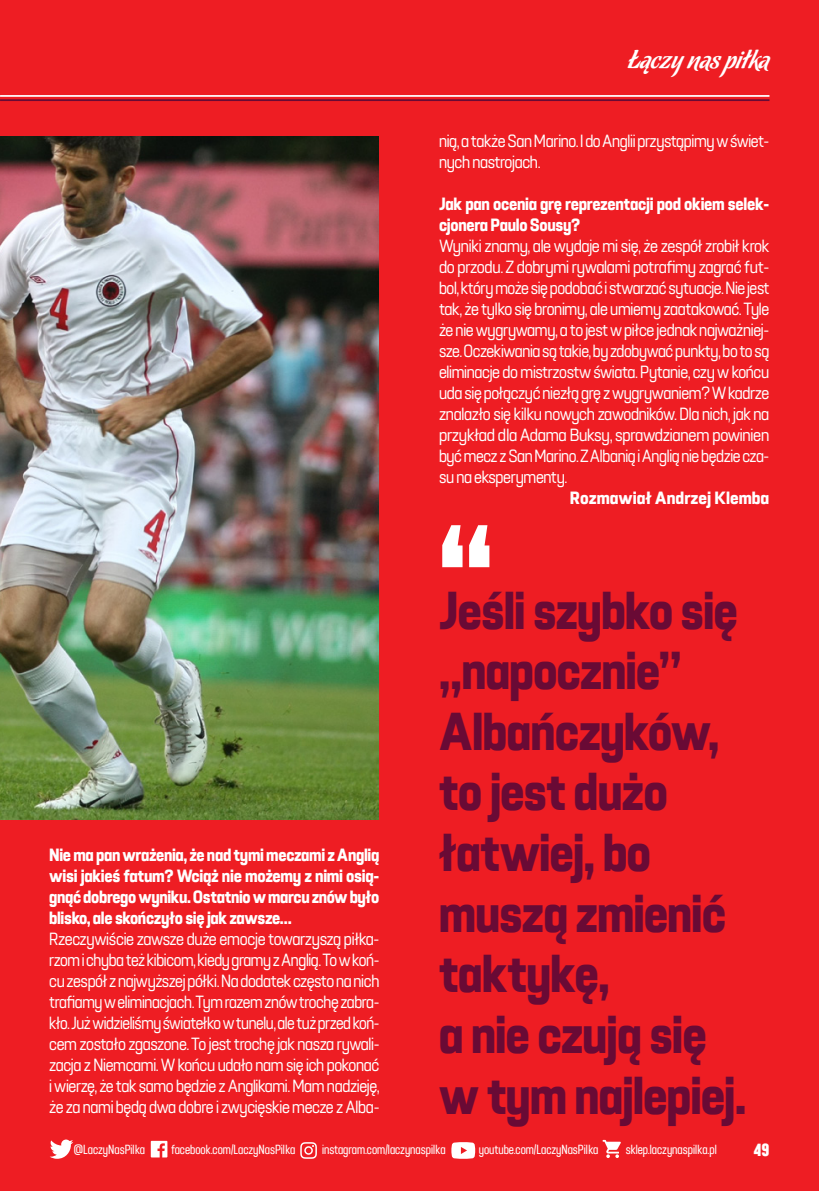
<style>
.page{position:relative;width:819px;height:1191px;background:#ee1d23}
.page>*{position:absolute;margin:0;border:0;box-sizing:border-box;transform-origin:0 0}
.t1{font:700 52.5px/60.6px "Luna";letter-spacing:-.025em;color:#690a35;scale:.95 1}
.t2{font:26.25px "Chocolate Caliente";color:#fff}
.t3{font:17.5px/21px "Luna";letter-spacing:-.02em;color:#fff;text-align:justify;scale:.96 1}
.t4{font:700 17.5px/21px "Luna";letter-spacing:-.02em;color:#fff;text-align:justify;scale:.95 1}
.t5{font:17.5px/21px "Luna";letter-spacing:-.02em;color:#fff;scale:.95 1}
.t6{font:700 17.5px/21px "Luna";letter-spacing:-.02em;color:#fff;scale:.96 1}
.t7{font:700 17.5px "Luna";color:#fff}
.t8{font:700 17.5px "PZPN202001 Compact";color:#fff}
.t9{font:condensed 13.12px "Luna";color:#fff}
</style>
<div class="page">
<hr style="left:0;top:95px;width:769px;height:2px;background:#fff">
<svg style="left:151px;top:1140px;width:16px;height:17px"></svg>
<svg style="left:300px;top:1142px;width:17px;height:16px"></svg>
<svg style="left:451px;top:1142px;width:24px;height:16px"></svg>
<svg style="left:602px;top:1139px;width:18px;height:19px"></svg>
<svg style="left:50px;top:1139px;width:23px;height:19px"></svg>
<hr style="left:0;top:99px;width:769px;height:2px;background:#690a35">
<img style="left:0;top:137px;width:378px;height:682px">
<svg style="left:442px;top:525px;width:20px;height:42px"></svg>
<svg style="left:469px;top:525px;width:20px;height:42px"></svg>
<h2 class="t2" style="left:628px;top:45px;width:143px">Łączy nas piłka</h2>
<p class="t4" style="left:49px;top:845px;width:349px">Nie ma pan wrażenia, że nad tymi meczami z Anglią wisi jakieś fatum? Wciąż nie możemy z nimi osią&shy;gnąć dobrego wyniku. Ostatnio w marcu znów było blisko, ale skończyło się jak zawsze…</p>
<p class="t3" style="left:49px;top:929px;width:346px">Rzeczywiście zawsze duże emocje towarzyszą piłka&shy;rzom i chyba też kibicom, kiedy gramy z Anglią. To w koń&shy;cu zespół z najwyższej półki. Na dodatek często na nich trafiamy w eliminacjach. Tym razem znów trochę zabra&shy;kło. Już widzieliśmy światełko w tunelu, ale tuż przed koń&shy;cem zostało zgaszone. To jest trochę jak nasza rywali&shy;zacja z Niemcami. W końcu udało nam się ich pokonać i wierzę, że tak samo będzie z Anglikami. Mam nadzieję, że za nami będą dwa dobre i zwycięskie mecze z Alba-</p>
<p class="t5" style="left:439px;top:131px;width:349px">nią, a także San Marino. I do Anglii przystąpimy w świet&shy;nych nastrojach.</p>
<p class="t6" style="left:439px;top:194px;width:345px">Jak pan ocenia grę reprezentacji pod okiem selek&shy;cjonera Paulo Sousy?</p>
<p class="t3" style="left:439px;top:236px;width:346px">Wyniki znamy, ale wydaje mi się, że zespół zrobił krok do przodu. Z dobrymi rywalami potrafimy zagrać fut&shy;bol, który może się podobać i stwarzać sytuacje. Nie jest tak, że tylko się bronimy, ale umiemy zaatakować. Tyle że nie wygrywamy, a to jest w piłce jednak najważniej&shy;sze. Oczekiwania są takie, by zdobywać punkty, bo to są eliminacje do mistrzostw świata. Pytanie, czy w końcu uda się połączyć niezłą grę z wygrywaniem? W kadrze znalazło się kilku nowych zawodników. Dla nich, jak na przykład dla Adama Buksy, sprawdzianem powinien być mecz z San Marino. Z Albanią i Anglią nie będzie cza&shy;su na eksperymenty.</p>
<p class="t7" style="left:570px;top:487px;width:201px">Rozmawiał Andrzej Klemba</p>
<h1 class="t1" style="left:439px;top:582px;width:325px">Jeśli szybko się „napocznie”<br>Albańczyków, to jest dużo łatwiej, bo muszą zmienić taktykę,<br>a nie czują się w tym najlepiej.</h1>
<p class="t9" style="left:74px;top:1141px;width:73px">@LaczyNasPilka</p>
<p class="t9" style="left:171px;top:1141px;width:126px">facebook.com/LaczyNasPilka</p>
<p class="t9" style="left:322px;top:1141px;width:125px">instagram.com/laczynaspilka</p>
<p class="t9" style="left:479px;top:1141px;width:121px">youtube.com/LaczyNasPilka</p>
<p class="t9" style="left:625px;top:1141px;width:93px">sklep.laczynaspilka.pl</p>
<p class="t8" style="left:753px;top:1138px;width:17px">49</p>
</div>
